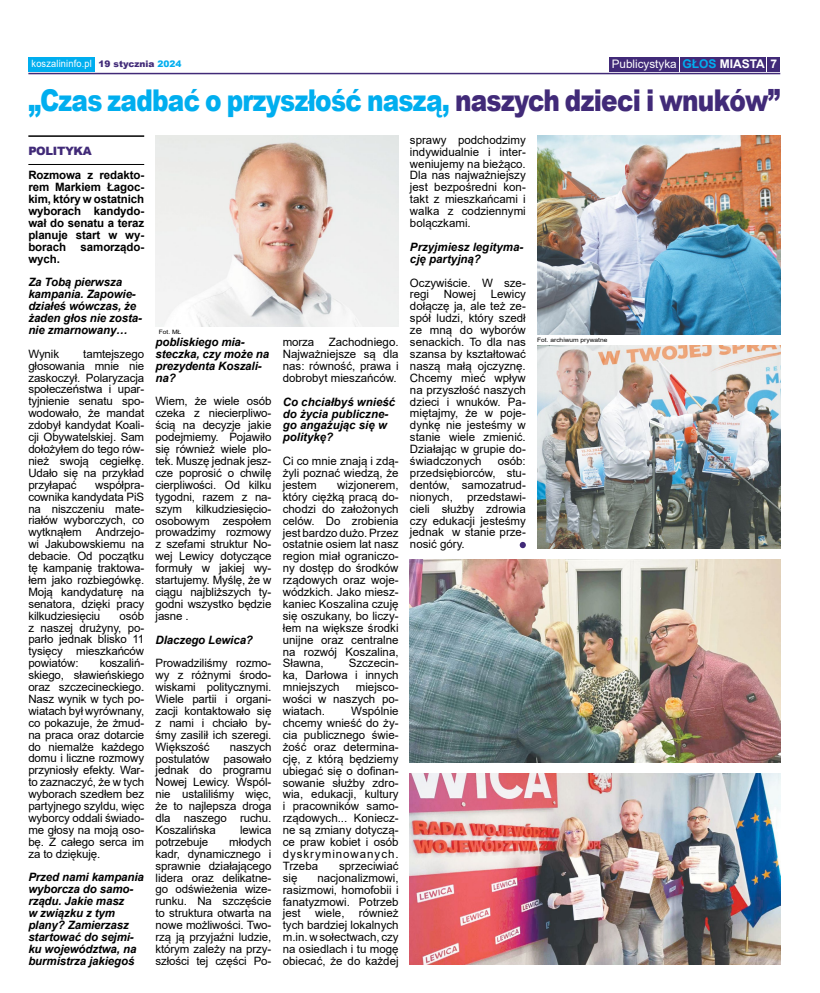
<style>
.page{position:relative;width:820px;height:993px;background:#fff}
.page>*{position:absolute;margin:0;border:0;box-sizing:border-box;transform-origin:0 0}
.t1{font:900 30px "Arial";letter-spacing:-.03em;color:#00aeef;scale:.83 1}
.t2{font:11.7px "Arial";color:#fff}
.t3{font:11.5px/11.9px "Arial";color:#000;text-align:justify}
.t4{font:italic 700 11.5px/11.9px "Arial";letter-spacing:-.01em;color:#000}
.t5{font:700 11.5px/11.9px "Arial";letter-spacing:-.01em;color:#000;text-align:justify}
.t6{font:900 11.5px "Arial";letter-spacing:-.03em;color:#412a78}
.t7{font:10px "Arial";letter-spacing:.02em;color:#fff;scale:.92 1}
.t8{font:6px "Arial";color:#000;scale:1.1 1}
.s1{font-weight:900;font-size:9px;color:#412a78}
.s2{font-weight:900;font-size:9px;color:#00aeef}
.s3{font-weight:700;font-size:12px;color:#00aeef}
.s4{font-weight:700;font-size:12px}
.s5{color:#412a78}
</style>
<div class="page">
<div style="left:767px;top:57px;width:13px;height:14px;background:#412a78"></div>
<div style="left:680px;top:57px;width:85px;height:14px;background:#412a78"></div>
<hr style="left:28px;top:73px;width:752px;height:1px;background:#412a78">
<div style="left:609px;top:57px;width:70px;height:14px;background:#412a78"></div>
<svg style="left:519px;top:541px;width:6px;height:7px"></svg>
<div style="left:28px;top:57px;width:67px;height:14px;background:#00aeef"></div>
<img style="left:155px;top:135px;width:243px;height:191px">
<img style="left:537px;top:345px;width:243px;height:203px">
<img style="left:537px;top:135px;width:243px;height:199px">
<img style="left:410px;top:773px;width:370px;height:191px">
<img style="left:410px;top:559px;width:370px;height:203px">
<hr style="left:28px;top:135px;width:116px;height:2px;background:#000">
<hr style="left:28px;top:164px;width:116px;height:1px;background:#000">
<p class="t7" style="left:32px;top:57px;width:164px">koszalininfo.pl <span class="s1">19 stycznia</span> <span class="s2">2024</span></p>
<p class="t2" style="left:611px;top:56px;width:167px">Publicystyka <span class="s3">GŁOS</span> <span class="s4">MIASTA 7</span></p>
<h1 class="t1" style="left:28px;top:78px;width:907px">„Czas zadbać o przyszłość naszą, <span class="s5">naszych dzieci i wnuków”</span></h1>
<p class="t6" style="left:28px;top:143px;width:65px">POLITYKA</p>
<p class="t5" style="left:28px;top:169px;width:117px">Rozmowa z redakto&shy;rem Markiem Łagoc&shy;kim, który w ostatnich wyborach kandydo&shy;wał do senatu a teraz planuje start w wy&shy;borach</p>
<p class="t5" style="left:81px;top:241px;width:65px">samorządo-</p>
<p class="t5" style="left:28px;top:253px;width:33px">wych.</p>
<p class="t4" style="left:28px;top:276px;width:115px">Za Tobą pierwsza kampania. Zapowie&shy;działeś wówczas, że żaden głos nie zosta&shy;nie zmarnowany…</p>
<p class="t3" style="left:28px;top:347px;width:32px">Wynik</p>
<p class="t3" style="left:28px;top:347px;width:117px;text-indent:55px">tamtejszego głosowania mnie nie zaskoczył. Polaryzacja społeczeństwa i upar&shy;tyjnienie senatu spo&shy;wodowało, że mandat zdobył kandydat Koali&shy;cji Obywatelskiej. Sam dołożyłem do tego rów&shy;nież swoją cegiełkę.<br>Udało się na przykład przyłapać</p>
<p class="t3" style="left:28px;top:478px;width:117px;text-indent:67px">współpra&shy;cownika kandydata PiS na niszczeniu mate&shy;riałów wyborczych, co wytknąłem Andrzejo&shy;wi Jakubowskiemu na debacie. Od początku tę kampanię traktowa&shy;łem jako rozbiegówkę.<br>Moją kandydaturę na senatora, dzięki pracy kilkudziesięciu</p>
<p class="t3" style="left:28px;top:609px;width:117px;text-indent:91px">osób z naszej drużyny, po&shy;parło jednak blisko 11 tysięcy mieszkańców powiatów:</p>
<p class="t3" style="left:28px;top:657px;width:117px;text-indent:71px">koszaliń&shy;skiego, sławieńskiego oraz szczecineckiego.<br>Nasz wynik w tych po&shy;wiatach był wyrównany, co pokazuje, że żmud&shy;na praca oraz dotarcie do niemalże każdego domu i liczne rozmowy przyniosły efekty. War&shy;to zaznaczyć, że w tych wyborach szedłem bez partyjnego szyldu, więc wyborcy oddali świado&shy;me głosy na moją oso&shy;bę. Z całego serca im za to dziękuję.</p>
<p class="t4" style="left:28px;top:871px;width:117px">Przed nami kampania wyborcza do samo&shy;rządu. Jakie masz<br>w związku z tym plany? Zamierzasz startować do sejmi&shy;ku województwa, na burmistrza jakiegoś</p>
<p class="t8" style="left:159px;top:327px;width:22px">Fot. MŁ</p>
<p class="t4" style="left:155px;top:336px;width:115px">pobliskiego mia&shy;steczka, czy może na prezydenta Koszali&shy;na?</p>
<p class="t3" style="left:155px;top:395px;width:117px">Wiem, że wiele osób czeka z niecierpliwo&shy;ścią na decyzje jakie podejmiemy. Pojawiło się również wiele plo&shy;tek. Muszę jednak jesz&shy;cze poprosić o chwilę cierpliwości. Od kilku tygodni, razem z na&shy;szym kilkudziesięcio&shy;osobowym zespołem prowadzimy rozmowy z szefami struktur No&shy;wej Lewicy dotyczące formuły w jakiej wy&shy;startujemy. Myślę, że w ciągu najbliższych ty&shy;godni wszystko będzie jasne .</p>
<p class="t4" style="left:155px;top:633px;width:99px">Dlaczego Lewica?</p>
<p class="t3" style="left:155px;top:657px;width:117px">Prowadziliśmy rozmo&shy;wy z różnymi środo&shy;wiskami politycznymi.<br>Wiele partii i organi&shy;zacji kontaktowało się z nami i chciało by&shy;śmy zasilił ich szeregi.<br>Większość</p>
<p class="t3" style="left:155px;top:740px;width:117px;text-indent:74px">naszych postulatów pasowało jednak do programu Nowej Lewicy. Wspól&shy;nie ustaliliśmy więc, że to najlepsza droga dla naszego ruchu.<br>Koszalińska</p>
<p class="t3" style="left:240px;top:823px;width:33px">lewica</p>
<p class="t3" style="left:155px;top:835px;width:117px;text-indent:74px">młodych kadr, dynamicznego i sprawnie działającego lidera oraz delikatne&shy;go odświeżenia wize&shy;runku. Na szczęście to struktura otwarta na nowe możliwości. Two&shy;rzą ją przyjaźni ludzie, którym zależy na przy&shy;szłości tej części Po-</p>
<p class="t3" style="left:155px;top:835px;width:54px">potrzebuje</p>
<p class="t3" style="left:283px;top:336px;width:117px;text-indent:46px">Zachodniego.<br>Najważniejsze są dla nas: równość, prawa i dobrobyt mieszańców.</p>
<p class="t4" style="left:283px;top:396px;width:114px">Co chciałbyś wnieść do życia publiczne&shy;go angażując się w politykę?</p>
<p class="t3" style="left:283px;top:455px;width:117px">Ci co mnie znają i zdą&shy;żyli poznać wiedzą, że jestem</p>
<p class="t3" style="left:283px;top:336px;width:33px">morza</p>
<p class="t3" style="left:283px;top:478px;width:117px;text-indent:54px">wizjonerem, który ciężką pracą do&shy;chodzi do założonych celów. Do zrobienia jest bardzo dużo. Przez ostatnie osiem lat nasz region miał ograniczo&shy;ny dostęp do środków rządowych oraz woje&shy;wódzkich. Jako miesz&shy;kaniec Koszalina czuję się oszukany, bo liczy&shy;łem na większe środki unijne oraz centralne na rozwój Koszalina, Sławna,</p>
<p class="t3" style="left:283px;top:657px;width:117px;text-indent:66px">Szczecin&shy;ka, Darłowa i innych mniejszych</p>
<p class="t3" style="left:283px;top:681px;width:117px;text-indent:73px">miejsco&shy;wości w naszych po&shy;wiatach.</p>
<p class="t3" style="left:283px;top:704px;width:117px;text-indent:68px">Wspólnie chcemy wnieść do ży&shy;cia publicznego świe&shy;żość oraz determina&shy;cję, z którą będziemy ubiegać się o dofinan&shy;sowanie służby zdro&shy;wia, edukacji, kultury i pracowników samo&shy;rządowych... Koniecz&shy;ne są zmiany dotyczą&shy;ce praw kobiet i osób dyskryminowanych.<br>Trzeba</p>
<p class="t3" style="left:339px;top:859px;width:61px">sprzeciwiać</p>
<p class="t3" style="left:283px;top:871px;width:117px;text-indent:35px">nacjonalizmowi, rasizmowi, homofobii i fanatyzmowi. Potrzeb jest</p>
<p class="t3" style="left:283px;top:871px;width:16px">się</p>
<p class="t3" style="left:283px;top:907px;width:117px;text-indent:76px">również tych bardziej lokalnych m.in. w sołectwach, czy na osiedlach i tu mogę obiecać, że do każdej</p>
<p class="t3" style="left:315px;top:907px;width:31px">wiele,</p>
<p class="t3" style="left:410px;top:134px;width:117px">sprawy podchodzimy indywidualnie i inter&shy;weniujemy na bieżąco.<br>Dla nas najważniejszy jest bezpośredni kon&shy;takt z mieszkańcami i walka z codziennymi bolączkami.</p>
<p class="t4" style="left:410px;top:241px;width:115px">Przyjmiesz legityma&shy;cję partyjną?</p>
<p class="t3" style="left:410px;top:276px;width:117px">Oczywiście. W sze&shy;regi</p>
<p class="t3" style="left:410px;top:288px;width:117px;text-indent:81px">Lewicy dołączę ja, ale też ze&shy;spół ludzi, który szedł ze mną do wyborów senackich. To dla nas szansa by kształtować naszą małą ojczyznę.<br>Chcemy mieć wpływ na przyszłość naszych dzieci i wnuków. Pa&shy;miętajmy, że w poje&shy;dynkę nie jesteśmy w stanie wiele zmienić.<br>Działając w grupie do&shy;świadczonych</p>
<p class="t3" style="left:444px;top:288px;width:33px">Nowej</p>
<p class="t3" style="left:410px;top:455px;width:117px;text-indent:88px">osób: przedsiębiorców, stu&shy;dentów, samozatrud&shy;nionych, przedstawi&shy;cieli służby zdrowia czy edukacji jesteśmy jednak w stanie prze&shy;nosić góry.</p>
<p class="t8" style="left:537px;top:335px;width:65px">Fot. archiwum prywatne</p>
</div>
